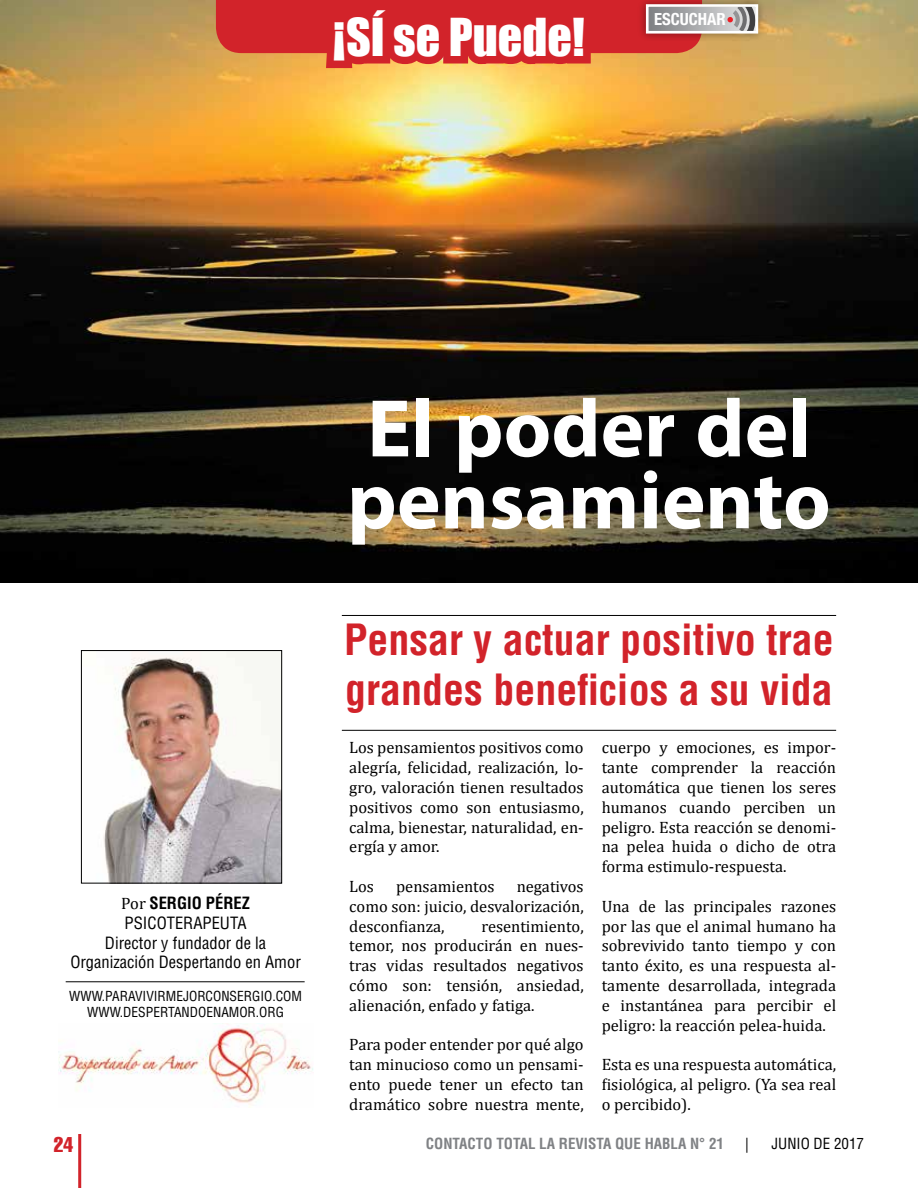
<style>
.page{position:relative;width:918px;height:1188px;background:#fff}
.page>*{position:absolute;margin:0;border:0;box-sizing:border-box;transform-origin:0 0}
.t1{font:700 115.5px "Myriad Arabic";color:#fff}
.t2{font:48px "Impact";color:#fff}
.t3{font:700 condensed 42px/50.4px "Helvetica";color:#d2232a}
.t4{font:extra-condensed 21px "Helvetica";color:#d2232a}
.t5{font:700 condensed 16.8px "Helvetica Neue";color:#fff}
.t6{font:16.5px/19.8px "Cambria";color:#000;text-align:justify}
.t7{font:condensed 16.5px "Helvetica";color:#000}
.t8{font:700 condensed 16.5px "Helvetica";color:#000}
.t9{font:700 condensed 15px "Helvetica";color:#808285}
.t10{font:condensed 15px "Helvetica";color:#000}
.t11{font:condensed 13.5px "Helvetica";color:#000}
.s1{font-family:"Cambria";font-weight:400;font-stretch:normal}
</style>
<div class="page">
<hr style="left:78px;top:1134px;width:3px;height:54px;background:#d2232a">
<img style="left:0;top:0;width:918px;height:582px">
<div style="left:638px;top:0;width:128px;height:42px;background:#000;opacity:.39"></div>
<svg style="left:216px;top:0;width:540px;height:77px;background:#d5533d"></svg>
<div style="left:646px;top:4px;width:112px;height:30px;border:3px solid #fff"></div>
<img style="left:103px;top:652px;width:177px;height:229px">
<div style="left:81px;top:650px;width:201px;height:233px;border:1px solid #000"></div>
<hr style="left:66px;top:982px;width:239px;height:1px;background:#000">
<img style="left:58px;top:1023px;width:255px;height:85px">
<hr style="left:342px;top:615px;width:494px;height:1px;background:#000">
<hr style="left:342px;top:730px;width:494px;height:1px;background:#000">
<h2 class="t2" style="left:333px;top:0;width:253px">¡SÍ se Puede!</h2>
<p class="t5" style="left:654px;top:9px;width:73px">ESCUCHAR</p>
<p class="t8" style="left:121px;top:893px;width:47px"><span class="s1">Por</span> Sergio</p>
<p class="t8" style="left:206px;top:893px;width:19px">Pérez</p>
<p class="t7" style="left:125px;top:913px;width:19px">PSICOT</p>
<p class="t7" style="left:175px;top:913px;width:65px">ERAPEUTA</p>
<p class="t7" style="left:105px;top:932px;width:163px">DIRECTOR Y FUNDADOR DE LA</p>
<p class="t7" style="left:70px;top:952px;width:232px">ORGANIZACIÓN DESPERTANDO EN AMOR</p>
<p class="t11" style="left:69px;top:988px;width:13px">WWW</p>
<p class="t11" style="left:102px;top:988px;width:33px">.PARAVIVI</p>
<p class="t11" style="left:158px;top:988px;width:128px">RMEJORCONSERGIO.COM</p>
<p class="t11" style="left:87px;top:1004px;width:13px">WWW</p>
<p class="t11" style="left:120px;top:1004px;width:111px">.DESPERTANDOENAMO</p>
<p class="t11" style="left:248px;top:1004px;width:38px">R.ORG</p>
<h1 class="t1" style="left:367px;top:349px;width:445px">El poder del</h1>
<h1 class="t1" style="left:347px;top:421px;width:485px">pensamiento</h1>
<h3 class="t3" style="left:344px;top:614px;width:491px">Pensar y actuar positivo trae grandes beneficios a su vida</h3>
<p class="t6" style="left:349px;top:738px;width:236px">Los pensamientos positivos como alegría, felicidad, realización, lo&shy;gro, valoración tienen resultados positivos como son entusiasmo, calma, bienestar, naturalidad, en&shy;ergía y amor.</p>
<p class="t6" style="left:349px;top:876px;width:26px">Los</p>
<p class="t6" style="left:396px;top:876px;width:100px">pensamientos</p>
<p class="t6" style="left:602px;top:738px;width:236px">cuerpo y emociones, es impor&shy;tante comprender la reacción automática que tienen los seres humanos cuando perciben un peligro. Esta reacción se denomi&shy;na pelea huida o dicho de otra forma estimulo-respuesta.</p>
<p class="t6" style="left:602px;top:896px;width:236px">Una de las principales razones por las que el animal humano ha sobrevivido tanto tiempo y con tanto éxito, es una respuesta al&shy;tamente desarrollada, integrada e instantánea para percibir el peligro: la reacción pelea-huida.</p>
<p class="t6" style="left:602px;top:1055px;width:236px">Esta es una respuesta automática, fisiológica, al peligro. (Ya sea real o percibido).</p>
<p class="t6" style="left:349px;top:876px;width:236px;text-indent:167px">negativos como son: juicio, desvalorización, desconfianza,</p>
<p class="t6" style="left:349px;top:916px;width:236px;text-indent:132px">resentimiento, temor, nos producirán en nues&shy;tras vidas resultados negativos cómo son: tensión, ansiedad, alienación, enfado y fatiga.</p>
<p class="t6" style="left:349px;top:1035px;width:236px">Para poder entender por qué algo tan minucioso como un pensami&shy;ento puede tener un efecto tan dramático sobre nuestra mente,</p>
<p class="t4" style="left:54px;top:1131px;width:21px">24</p>
<p class="t9" style="left:426px;top:1135px;width:300px">CONTACTO TOTAL LA REVISTA QUE HABLA N° 21</p>
<p class="t10" style="left:745px;top:1135px;width:5px">|</p>
<p class="t10" style="left:772px;top:1135px;width:94px">JUNIO DE 2017</p>
</div>
